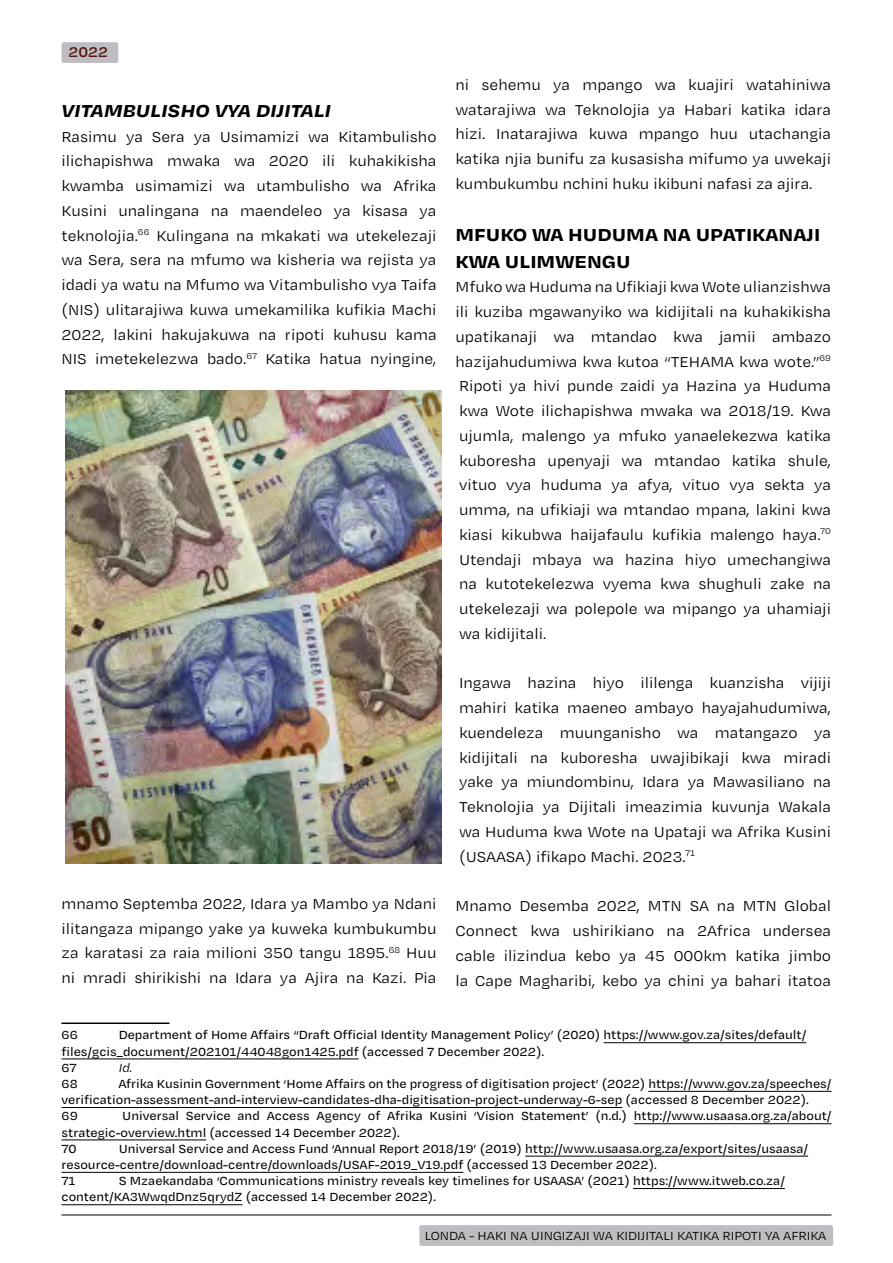
<style>
.page{position:relative;width:893px;height:1263px;background:#fff}
.page>*{position:absolute;margin:0;border:0;box-sizing:border-box;transform-origin:0 0}
.t1{font:700 22.5px/27px "Degular Text";color:#000}
.t2{font:italic 700 22.5px "Degular Text";color:#000}
.t3{font:16.5px/24.8px "Degular Text";color:#000;text-align:justify}
.t4{font:600 16.2px "Degular Text";color:#561811}
.t5{font:500 13.5px/16.2px "Degular Text";color:#000}
.t6{font:13.5px "Degular Text";color:#000}
.t7{font:italic 13.5px "Degular Text";color:#000}
</style>
<div class="page">
<div style="left:419px;top:1225px;width:414px;height:21px;background:#bebdc2;border-radius:2px"></div>
<hr style="left:62px;top:1214px;width:769px;height:1px;background:#000">
<div style="left:61px;top:42px;width:57px;height:21px;background:#bebdc2;border-radius:2px"></div>
<hr style="left:62px;top:1022px;width:108px;height:2px;background:#000">
<hr style="left:604px;top:1042px;width:202px;height:1px;background:#000">
<hr style="left:62px;top:1058px;width:297px;height:1px;background:#000">
<hr style="left:648px;top:1091px;width:183px;height:1px;background:#000">
<hr style="left:62px;top:1107px;width:560px;height:1px;background:#000">
<hr style="left:634px;top:1123px;width:197px;height:1px;background:#000">
<hr style="left:62px;top:1139px;width:144px;height:1px;background:#000">
<hr style="left:525px;top:1156px;width:283px;height:1px;background:#000">
<hr style="left:62px;top:1172px;width:401px;height:1px;background:#000">
<hr style="left:633px;top:1188px;width:152px;height:1px;background:#000">
<hr style="left:62px;top:1204px;width:180px;height:1px;background:#000">
<img style="left:66px;top:390px;width:376px;height:474px">
<p class="t4" style="left:68px;top:41px;width:41px">2022</p>
<h1 class="t2" style="left:62px;top:94px;width:271px">Vitambulisho vya Dijitali</h1>
<p class="t3" style="left:62px;top:123px;width:377px">Rasimu ya Sera ya Usimamizi wa Kitambulisho ilichapishwa mwaka wa 2020 ili kuhakikisha kwamba usimamizi wa utambulisho wa Afrika Kusini unalingana na maendeleo ya kisasa ya teknolojia.<sup>66</sup> Kulingana na mkakati wa utekelezaji wa Sera, sera na mfumo wa kisheria wa rejista ya idadi ya watu na Mfumo wa Vitambulisho vya Taifa (NIS) ulitarajiwa kuwa umekamilika kufikia Machi 2022, lakini hakujakuwa na ripoti kuhusu kama NIS imetekelezwa bado.<sup>67</sup> Katika hatua nyingine,</p>
<p class="t3" style="left:62px;top:891px;width:377px">mnamo Septemba 2022, Idara ya Mambo ya Ndani ilitangaza mipango yake ya kuweka kumbukumbu za karatasi za raia milioni 350 tangu 1895.<sup>68</sup> Huu ni mradi shirikishi na Idara ya Ajira na Kazi. Pia</p>
<p class="t3" style="left:455px;top:72px;width:377px">ni sehemu ya mpango wa kuajiri watahiniwa watarajiwa wa Teknolojia ya Habari katika idara hizi. Inatarajiwa kuwa mpango huu utachangia katika njia bunifu za kusasisha mifumo ya uwekaji kumbukumbu nchini huku ikibuni nafasi za ajira.</p>
<h1 class="t1" style="left:455px;top:219px;width:358px">MFUKO WA HUDUMA NA UPATIKANAJI<br>KWA ULI MWENGU</h1>
<p class="t3" style="left:455px;top:274px;width:377px">Mfuko wa Huduma na Ufikiaji kwa Wote ulianzishwa ili kuziba mgawanyiko wa kidijitali na kuhakikisha upatikanaji wa mtandao kwa jamii ambazo hazijahudumiwa kwa kutoa “TEHAMA kwa wote.”<sup>69<br></sup>Ripoti ya hivi punde zaidi ya Hazina ya Huduma kwa Wote ilichapishwa mwaka wa 2018/19. Kwa ujumla, malengo ya mfuko yanaelekezwa katika kuboresha upenyaji wa mtandao katika shule, vituo vya huduma ya afya, vituo vya sekta ya umma, na ufikiaji wa mtandao mpana, lakini kwa kiasi kikubwa haijafaulu kufikia malengo haya.<sup>70<br></sup>Utendaji mbaya wa hazina hiyo umechangiwa na kutotekelezwa vyema kwa shughuli zake na utekelezaji wa polepole wa mipango ya uhamiaji wa kidijitali.</p>
<p class="t3" style="left:459px;top:670px;width:374px">Ingawa hazina hiyo ililenga kuanzisha vijiji mahiri katika maeneo ambayo hayajahudumiwa, kuendeleza muunganisho wa matangazo ya kidijitali na kuboresha uwajibikaji kwa miradi yake ya miundombinu, Idara ya Mawasiliano na Teknolojia ya Dijitali imeazimia kuvunja Wakala wa Huduma kwa Wote na Upataji wa Afrika Kusini (USAASA) ifikapo Machi. 2023.<sup>71</sup></p>
<p class="t3" style="left:455px;top:893px;width:377px">Mnamo Desemba 2022, MTN SA na MTN Global Connect kwa ushirikiano na 2Africa undersea cable ilizindua kebo ya 45 000km katika jimbo la Cape Magharibi, kebo ya chini ya bahari itatoa</p>
<p class="t5" style="left:62px;top:1026px;width:746px;text-indent:57px">Department of Home Affairs “Draft Official Identity Management Policy’ (2020) https://www.gov.za/sites/default/ files/gcis_document/202101/44048gon1425.pdf (accessed 7 December 2022).<br>67</p>
<p class="t5" style="left:62px;top:1026px;width:18px">66</p>
<p class="t7" style="left:119px;top:1059px;width:15px">Id.</p>
<p class="t5" style="left:62px;top:1075px;width:771px;text-indent:57px">Afrika Kusinin Government ‘Home Affairs on the progress of digitisation project’ (2022) https://www.gov.za/speeches/ verification-assessment-and-interview-candidates-dha-digitisation-project-underway-6-sep (accessed 8 December 2022).<br>69</p>
<p class="t5" style="left:62px;top:1075px;width:18px">68</p>
<p class="t5" style="left:62px;top:1107px;width:771px;text-indent:61px">Universal Service and Access Agency of Afrika Kusini ‘Vision Statement’ (n.d.) http://www.usaasa.org.za/about/ strategic-overview.html (accessed 14 December 2022).<br>70</p>
<p class="t5" style="left:62px;top:1140px;width:748px;text-indent:57px">Universal Service and Access Fund ‘Annual Report 2018/19’ (2019) http://www.usaasa.org.za/export/sites/usaasa/ resource-centre/download-centre/downloads/USAF-2019_V19.pdf (accessed 13 December 2022).<br>71</p>
<p class="t5" style="left:62px;top:1172px;width:725px;text-indent:57px">S Mzaekandaba ‘Communications ministry reveals key timelines for USAASA’ (2021) https://www.itweb.co.za/ content/KA3WwqdDnz5qrydZ (accessed 14 December 2022).</p>
<p class="t6" style="left:425px;top:1227px;width:403px">LONDA - HAKI NA UINGIZAJI WA KIDIJITALI KATIKA RIPOTI YA AFRIKA</p>
</div>
